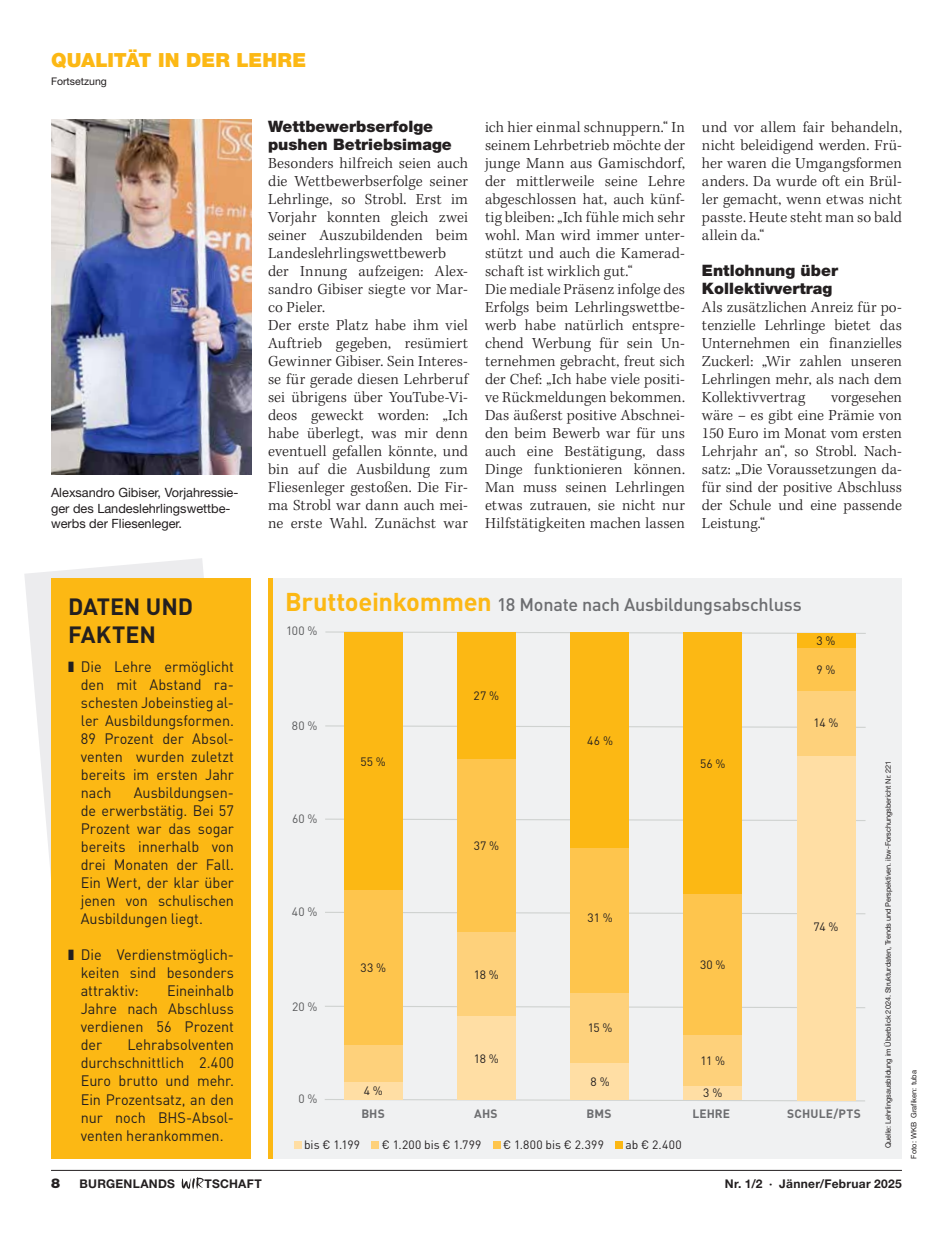
<style>
.page{position:relative;width:936px;height:1234px;background:#fff}
.page>*{position:absolute;margin:0;border:0;box-sizing:border-box;transform-origin:0 0}
.t1{font:700 23.25px "DIN Pro";letter-spacing:-.005em;color:#231f20}
.t2{font:900 19.5px "Helvetica Neue";letter-spacing:.01em;color:#fcb814}
.t3{font:500 18px "DIN Pro";letter-spacing:-.01em;color:#6c6d70}
.t4{font:300 15.75px/18px "Kepler Std";letter-spacing:.01em;color:#231f20;text-align:justify}
.t5{font:900 15.75px/18px "Helvetica Neue";color:#231f20}
.t6{font:15px/18px "DIN Pro";letter-spacing:-.005em;color:#231f20;text-align:justify;scale:.96 1}
.t7{font:900 13.5px "Helvetica Neue";color:#231f20}
.t8{font:12.75px/15.3px "Helvetica Neue";color:#231f20}
.t9{font:12px "DIN Pro";letter-spacing:.015em;color:#231f20}
.t10{font:700 12px "Helvetica Neue";letter-spacing:.025em;color:#231f20}
.t11{font:700 12px "DIN Pro";letter-spacing:.015em;color:#6c6d70}
.t12{font:12px "DIN Pro";letter-spacing:.025em;color:#57585a}
.t13{font:10.5px "Helvetica Neue";color:#231f20}
.t14{font:7.5px "Helvetica Neue";letter-spacing:-.01em;color:#231f20}
.s1{font-weight:700;font-size:25.5px;color:#fcb814}
</style>
<div class="page">
<svg style="left:24px;top:558px;width:180px;height:315px;fill:#ececee"></svg>
<div style="left:51px;top:577px;width:200px;height:581px;background:#fcb814"></div>
<div style="left:268px;top:577px;width:633px;height:581px;background:#f0f1f2"></div>
<svg style="left:325px;top:631px;width:541px;height:470px"></svg>
<div style="left:457px;top:1015px;width:58px;height:84px;background:#ffdea4"></div>
<div style="left:457px;top:931px;width:58px;height:84px;background:#fed17b"></div>
<div style="left:457px;top:758px;width:58px;height:173px;background:#fec54d"></div>
<div style="left:457px;top:632px;width:58px;height:126px;background:#fcb814"></div>
<div style="left:570px;top:1062px;width:58px;height:37px;background:#ffdea4"></div>
<div style="left:570px;top:992px;width:58px;height:70px;background:#fed17b"></div>
<div style="left:570px;top:847px;width:58px;height:145px;background:#fec54d"></div>
<div style="left:570px;top:632px;width:58px;height:215px;background:#fcb814"></div>
<div style="left:797px;top:755px;width:58px;height:345px;background:#ffdea4"></div>
<div style="left:797px;top:690px;width:58px;height:65px;background:#fed17b"></div>
<div style="left:797px;top:647px;width:58px;height:43px;background:#fec54d"></div>
<div style="left:797px;top:633px;width:58px;height:14px;background:#fcb814"></div>
<div style="left:683px;top:1085px;width:58px;height:14px;background:#ffdea4"></div>
<div style="left:683px;top:1034px;width:58px;height:51px;background:#fed17b"></div>
<div style="left:683px;top:894px;width:58px;height:140px;background:#fec54d"></div>
<div style="left:683px;top:632px;width:58px;height:262px;background:#fcb814"></div>
<div style="left:344px;top:1081px;width:58px;height:18px;background:#ffdea4"></div>
<div style="left:344px;top:1043px;width:58px;height:38px;background:#fed17b"></div>
<div style="left:344px;top:889px;width:58px;height:154px;background:#fec54d"></div>
<div style="left:344px;top:632px;width:58px;height:257px;background:#fcb814"></div>
<div style="left:294px;top:1140px;width:7px;height:8px;background:#ffdea4"></div>
<div style="left:371px;top:1140px;width:8px;height:8px;background:#fed17b"></div>
<div style="left:493px;top:1140px;width:7px;height:8px;background:#fec54d"></div>
<div style="left:615px;top:1140px;width:8px;height:8px;background:#fcb814"></div>
<hr style="left:268px;top:577px;width:4px;height:581px;background:#fcb814">
<img style="left:51px;top:120px;width:200px;height:354px">
<svg style="left:182px;top:1177px;width:22px;height:11px"></svg>
<hr style="left:51px;top:1169px;width:850px;height:1px;background:#231f20">
<p class="t2" style="left:51px;top:49px;width:256px">QUALITÄT IN DER LEHRE</p>
<p class="t13" style="left:51px;top:75px;width:57px">Fortsetzung</p>
<p class="t8" style="left:51px;top:485px;width:189px">Alexsandro Gibiser, Vorjahressie&shy;ger des Landeslehrlingswettbe&shy;werbs der Fliesenleger.</p>
<p class="t5" style="left:268px;top:117px;width:185px">Wettbewerbserfolge pushen Betriebsimage</p>
<p class="t4" style="left:268px;top:154px;width:201px;text-align:left">Besonders hilfreich seien auch die Wettbewerbserfolge seiner<br>Lehrlinge, so Strobl. Erst im<br>Vorjahr konnten gleich zwei seiner Auszubildenden beim<br>Landeslehrlingswettbewerb der Innung aufzeigen: Alex&shy;sandro Gibiser siegte vor Mar&shy;co Pieler.<br>Der erste Platz habe ihm viel<br>Auftrieb gegeben, resümiert<br>Gewinner Gibiser. Sein Interes&shy;se für gerade diesen Lehrberuf sei übrigens über YouTube-Vi&shy;deos geweckt worden: „Ich habe überlegt, was mir denn eventuell gefallen könnte, und bin auf die Ausbildung zum<br>Fliesenleger gestoßen. Die Fir&shy;ma Strobl war dann auch mei&shy;ne erste Wahl. Zunächst war</p>
<p class="t4" style="left:485px;top:118px;width:201px;text-align:left">ich hier einmal schnuppern.“ In seinem Lehrbetrieb möchte der junge Mann aus Gamischdorf, der mittlerweile seine Lehre abgeschlossen hat, auch künf&shy;tig bleiben: „Ich fühle mich sehr wohl. Man wird immer unter&shy;stützt und auch die Kamerad&shy;schaft ist wirklich gut.“<br>Die mediale Präsenz infolge des<br>Erfolgs beim Lehrlingswettbe&shy;werb habe natürlich entspre&shy;chend Werbung für sein Un&shy;ternehmen gebracht, freut sich der Chef: „Ich habe viele positi&shy;ve Rückmeldungen bekommen.<br>Das äußerst positive Abschnei&shy;den beim Bewerb war für uns auch eine Bestätigung, dass<br>Dinge funktionieren können.<br>Man muss seinen Lehrlingen etwas zutrauen, sie nicht nur<br>Hilfstätigkeiten machen lassen</p>
<p class="t4" style="left:702px;top:118px;width:201px">und vor allem fair behandeln, nicht beleidigend werden. Frü&shy;her waren die Umgangsformen anders. Da wurde oft ein Brül&shy;ler gemacht, wenn etwas nicht passte. Heute steht man so bald allein da.“</p>
<p class="t5" style="left:702px;top:261px;width:137px">Entlohnung über<br>Kollektivvertrag</p>
<p class="t4" style="left:702px;top:298px;width:201px">Als zusätzlichen Anreiz für po&shy;tenzielle Lehrlinge bietet das Unternehmen ein finanzielles Zuckerl: „Wir zahlen unseren Lehrlingen mehr, als nach dem Kollektivvertrag</p>
<p class="t4" style="left:702px;top:388px;width:201px;text-indent:129px">vorgesehen wäre – es gibt eine Prämie von 150 Euro im Monat vom ersten Lehrjahr an“, so Strobl. Nach&shy;satz: „Die Voraussetzungen da&shy;für sind der positive Abschluss der Schule und eine passende Leistung.“</p>
<h1 class="t1" style="left:68px;top:591px;width:126px">DATEN UND</h1>
<p class="t3" style="left:285px;top:592px;width:518px"><span class="s1">Bruttoeinkommen</span> 18 Monate nach Ausbildungsabschluss</p>
<h1 class="t1" style="left:68px;top:618px;width:89px">FAKTEN</h1>
<p class="t6" style="left:81px;top:657px;width:161px">Die Lehre ermöglicht den mit Abstand ra&shy;schesten Jobeinstieg al&shy;ler Ausbildungsformen.<br>89 Prozent der Absol&shy;venten wurden zuletzt bereits im ersten Jahr nach</p>
<p class="t12" style="left:286px;top:622px;width:33px">100 %</p>
<p class="t9" style="left:816px;top:632px;width:21px">3 %</p>
<p class="t9" style="left:816px;top:661px;width:21px">9 %</p>
<p class="t9" style="left:473px;top:687px;width:27px">27 %</p>
<p class="t9" style="left:813px;top:714px;width:26px">14 %</p>
<p class="t12" style="left:292px;top:717px;width:27px">80 %</p>
<p class="t9" style="left:587px;top:732px;width:27px">46 %</p>
<p class="t9" style="left:360px;top:753px;width:27px">55 %</p>
<p class="t9" style="left:700px;top:755px;width:27px">56 %</p>
<p class="t6" style="left:81px;top:783px;width:161px;text-indent:53px">Ausbildungsen&shy;de erwerbstätig. Bei 57<br>Prozent war das sogar bereits innerhalb von drei Monaten der Fall.<br>Ein Wert, der klar über jenen von schulischen Ausbildungen liegt.</p>
<p class="t6" style="left:81px;top:945px;width:161px">Die Verdienstmöglich&shy;keiten sind besonders attraktiv:</p>
<p class="t12" style="left:292px;top:810px;width:27px">60 %</p>
<p class="t9" style="left:473px;top:837px;width:27px">37 %</p>
<p class="t12" style="left:292px;top:903px;width:27px">40 %</p>
<p class="t9" style="left:587px;top:909px;width:27px">31 %</p>
<p class="t9" style="left:813px;top:918px;width:26px">74 %</p>
<p class="t9" style="left:700px;top:956px;width:27px">30 %</p>
<p class="t9" style="left:360px;top:958px;width:27px">33 %</p>
<p class="t9" style="left:474px;top:965px;width:26px">18 %</p>
<p class="t6" style="left:81px;top:981px;width:161px;text-indent:86px">Eineinhalb Jahre nach Abschluss verdienen 56 Prozent der</p>
<p class="t12" style="left:292px;top:998px;width:27px">20 %</p>
<p class="t9" style="left:587px;top:1019px;width:26px">15 %</p>
<p class="t6" style="left:81px;top:1035px;width:161px;text-indent:46px">Lehrabsolventen durchschnittlich 2.400<br>Euro brutto und mehr.<br>Ein Prozentsatz, an den nur noch BHS-Absol&shy;venten herankommen.</p>
<p class="t9" style="left:474px;top:1049px;width:26px">18 %</p>
<p class="t9" style="left:700px;top:1052px;width:26px">11 %</p>
<p class="t9" style="left:590px;top:1073px;width:21px">8 %</p>
<p class="t9" style="left:363px;top:1082px;width:21px">4 %</p>
<p class="t9" style="left:703px;top:1084px;width:21px">3 %</p>
<p class="t12" style="left:298px;top:1089px;width:21px">0 %</p>
<p class="t11" style="left:361px;top:1105px;width:25px">BHS</p>
<p class="t11" style="left:474px;top:1105px;width:25px">AHS</p>
<p class="t11" style="left:586px;top:1105px;width:26px">BMS</p>
<p class="t11" style="left:692px;top:1105px;width:39px">LEHRE</p>
<p class="t11" style="left:787px;top:1105px;width:75px">SCHULE/PTS</p>
<p class="t9" style="left:304px;top:1135px;width:58px">bis € 1.199</p>
<p class="t9" style="left:382px;top:1135px;width:101px">€ 1.200 bis € 1.799</p>
<p class="t9" style="left:503px;top:1135px;width:102px">€ 1.800 bis € 2.399</p>
<p class="t9" style="left:625px;top:1135px;width:57px">ab € 2.400</p>
<p class="t14" style="left:883px;top:1147px;width:389px;rotate:-90deg">Quelle: Lehrlingsausbildung im Überblick 2024. Strukturdaten, Trends und Perspektiven. ibw-Forschungsbericht Nr. 221</p>
<p class="t7" style="left:51px;top:1175px;width:11px">8</p>
<p class="t10" style="left:80px;top:1176px;width:97px">BURGENLANDS</p>
<p class="t10" style="left:204px;top:1176px;width:59px">TSCHAFT</p>
<p class="t10" style="left:725px;top:1176px;width:178px">Nr. 1/2 · Jänner/Februar 2025</p>
<p class="t14" style="left:909px;top:1158px;width:90px;rotate:-90deg">Foto: WKB Grafiken: tuba</p>
</div>
